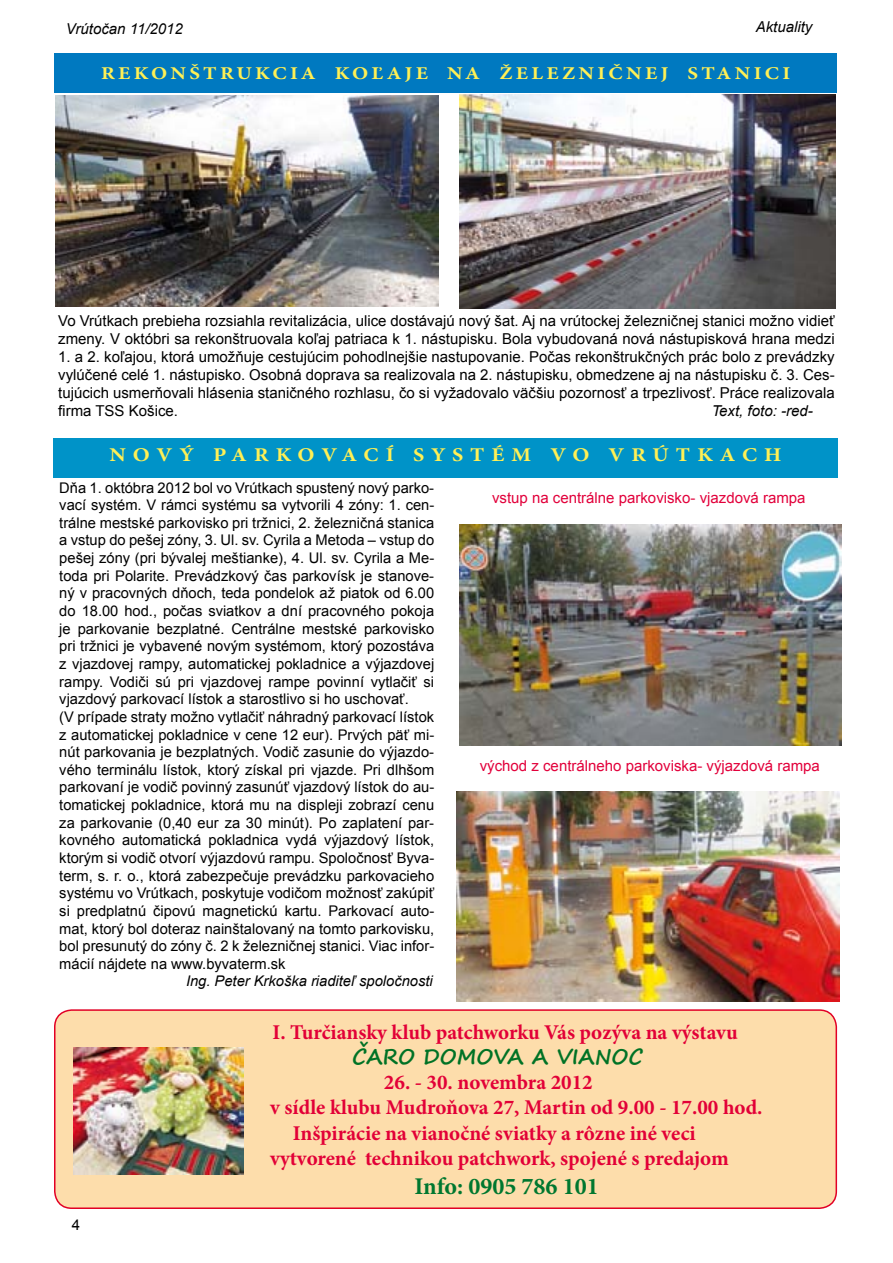
<style>
.page{position:relative;width:893px;height:1263px;background:#fff}
.page>*{position:absolute;margin:0;border:0;box-sizing:border-box;transform-origin:0 0}
.t1{font:700 24px "Minion Pro";color:#00772f}
.t2{font:700 21px "Minion Pro";color:#e20037}
.t3{font:700 21px "Segoe Print";color:#007225}
.t4{font:700 19.5px "Minion Pro";letter-spacing:.31em;color:#fff055;scale:1.14 1}
.t5{font:700 18px "Minion Pro";letter-spacing:.16em;color:#fff055;scale:1.17 1}
.t6{font:15px/18px "Arial";color:#000}
.t7{font:15px "Arial";color:#e2003b}
.t8{font:italic 15px "Arial";color:#000}
.t9{font:14.7px/17.7px "Arial";color:#000}
.t10{font:italic 14.7px "Arial";color:#000}
</style>
<div class="page">
<div style="left:54px;top:53px;width:783px;height:40px;background:#0079c0"></div>
<img style="left:56px;top:95px;width:383px;height:211px">
<div style="left:53px;top:438px;width:785px;height:39px;background:#0093c8"></div>
<img style="left:459px;top:524px;width:383px;height:222px">
<img style="left:457px;top:791px;width:383px;height:211px">
<img style="left:459px;top:95px;width:377px;height:213px">
<div style="left:55px;top:1010px;width:781px;height:198px;background:#fdddab;border-radius:17px"></div>
<div style="left:54px;top:1009px;width:783px;height:200px;border:2px solid #e20025;border-radius:17px"></div>
<img style="left:73px;top:1047px;width:170px;height:128px">
<p class="t8" style="left:66px;top:19px;width:119px">Vrútočan 11/2012</p>
<p class="t8" style="left:756px;top:17px;width:58px">Aktuality</p>
<p class="t5" style="left:101px;top:61px;width:591px">REKONŠTRUKCIA KOĽAJE NA ŽELEZNIČNEJ STANICI</p>
<p class="t6" style="left:58px;top:311px;width:778px">Vo Vrútkach prebieha rozsiahla revitalizácia, ulice dostávajú nový šat. Aj na vrútockej železničnej stanici možno vidieť zmeny. V októbri sa rekonštruovala koľaj patriaca k 1. nástupisku. Bola vybudovaná nová nástupisková hrana medzi</p>
<p class="t6" style="left:58px;top:347px;width:778px;text-align:justify">1. a 2. koľajou, ktorá umožňuje cestujúcim pohodlnejšie nastupovanie. Počas rekonštrukčných prác bolo z prevádzky vylúčené celé 1. nástupisko. Osobná doprava sa realizovala na 2. nástupisku, obmedzene aj na nástupisku č. 3. Ces&shy;tujúcich usmerňovali hlásenia staničného rozhlasu, čo si vyžadovalo väčšiu pozornosť a trpezlivosť. Práce realizovala firma TSS Košice.</p>
<p class="t8" style="left:712px;top:401px;width:102px">Text, foto: -red-</p>
<h3 class="t4" style="left:110px;top:441px;width:591px">NOVÝ PARKOVACÍ SYSTÉM VO VRÚTKACH</h3>
<p class="t9" style="left:59px;top:479px;width:376px">Dňa 1. októbra 2012 bol vo Vrútkach spustený nový parko&shy;vací systém. V rámci systému sa vytvorili 4 zóny: 1. cen&shy;trálne mestské parkovisko pri tržnici, 2. železničná stanica a vstup do pešej zóny, 3. Ul. sv. Cyrila a Metoda – vstup do pešej zóny (pri bývalej meštianke), 4. Ul. sv. Cyrila a Me&shy;toda pri Polarite. Prevádzkový čas parkovísk je stanove&shy;ný v pracovných dňoch, teda pondelok až piatok od 6.00 do 18.00 hod., počas sviatkov a dní pracovného pokoja je parkovanie bezplatné. Centrálne mestské parkovisko pri tržnici je vybavené novým systémom, ktorý pozostáva z vjazdovej rampy, automatickej pokladnice a výjazdovej rampy. Vodiči sú pri vjazdovej rampe povinní vytlačiť si vjazdový parkovací lístok a starostlivo si ho uschovať.<br>(V prípade straty možno vytlačiť náhradný parkovací lístok z automatickej pokladnice v cene 12 eur). Prvých päť mi&shy;nút parkovania je bezplatných. Vodič zasunie do výjazdo&shy;vého terminálu lístok, ktorý získal pri vjazde. Pri dlhšom parkovaní je vodič povinný zasunúť vjazdový lístok do au&shy;tomatickej pokladnice, ktorá mu na displeji zobrazí cenu za parkovanie (0,40 eur za 30 minút). Po zaplatení par&shy;kovného automatická pokladnica vydá výjazdový lístok, ktorým si vodič otvorí výjazdovú rampu. Spoločnosť Byva&shy;term, s. r. o., ktorá zabezpečuje prevádzku parkovacieho systému vo Vrútkach, poskytuje vodičom možnosť zakúpiť si predplatnú čipovú magnetickú kartu. Parkovací auto&shy;mat, ktorý bol doteraz nainštalovaný na tomto parkovisku, bol presunutý do zóny č. 2 k železničnej stanici. Viac infor&shy;mácií nájdete na www.byvaterm.sk</p>
<p class="t10" style="left:186px;top:972px;width:248px">Ing. Peter Krkoška riaditeľ spoločnosti</p>
<p class="t7" style="left:492px;top:488px;width:315px">vstup na centrálne parkovisko- vjazdová rampa</p>
<p class="t7" style="left:480px;top:756px;width:342px">východ z centrálneho parkoviska- výjazdová rampa</p>
<p class="t6" style="left:72px;top:1216px;width:10px">4</p>
<h2 class="t2" style="left:272px;top:1017px;width:467px">I. Turčiansky klub patchworku Vás pozýva na výstavu</h2>
<h2 class="t3" style="left:352px;top:1037px;width:293px">ČARO DOMOVA A VIANOC</h2>
<h2 class="t2" style="left:384px;top:1068px;width:210px">26. - 30. novembra 2012</h2>
<h2 class="t2" style="left:270px;top:1093px;width:494px">v sídle klubu Mudroňova 27, Martin od 9.00 - 17.00 hod.</h2>
<h2 class="t2" style="left:293px;top:1118px;width:404px">Inšpirácie na vianočné sviatky a rôzne iné veci</h2>
<h2 class="t2" style="left:270px;top:1143px;width:460px">vytvorené technikou patchwork, spojené s predajom</h2>
<h1 class="t1" style="left:415px;top:1169px;width:186px">Info: 0905 786 101</h1>
</div>
